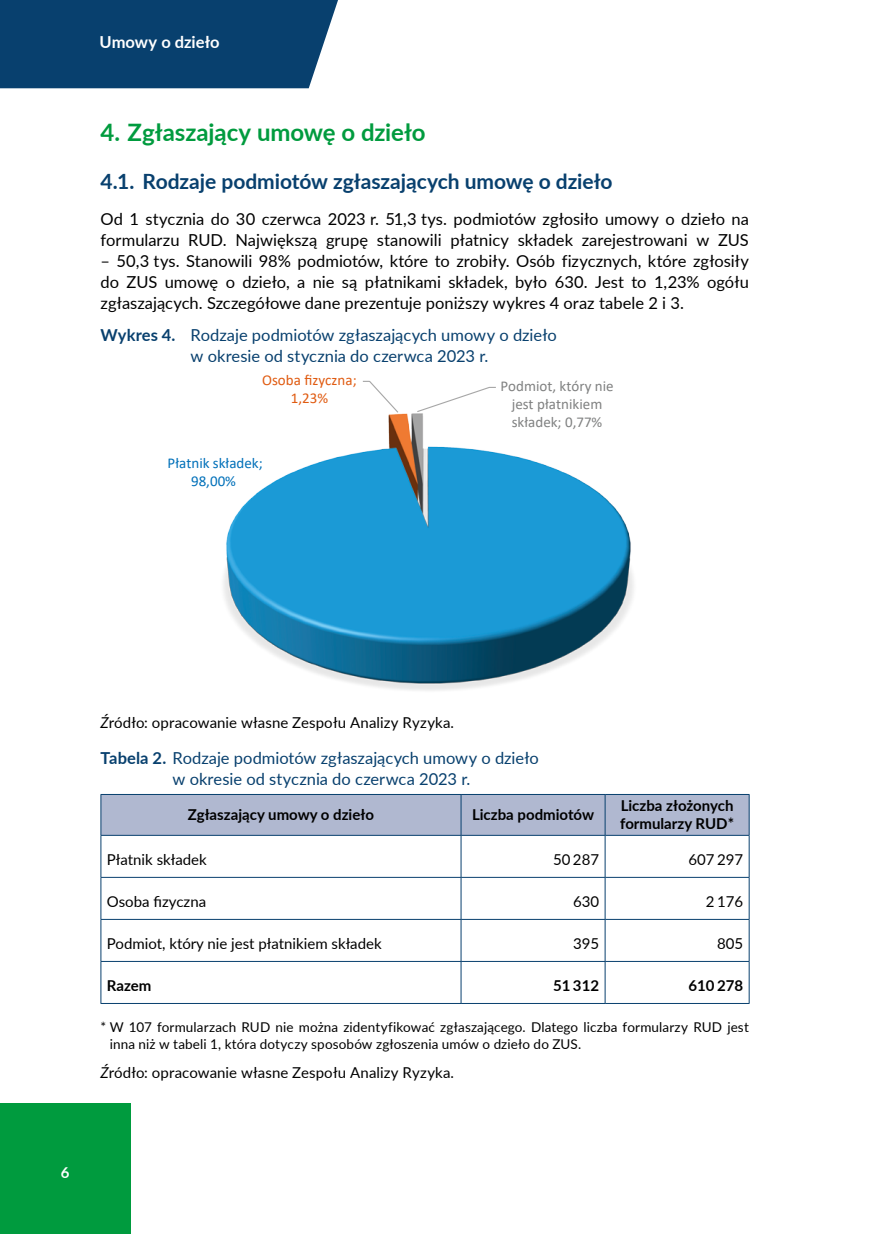
<style>
.page{position:relative;width:872px;height:1234px;background:#fff}
.page>*{position:absolute;margin:0;border:0;box-sizing:border-box;transform-origin:0 0}
.Nagłówek_2{font:700 24px "Lato";color:#009b3e}
.Nagłówek_3{font:700 21px "Lato";letter-spacing:-.005em;color:#08406e}
.tekst_podst__z_ods{font:16.5px/21px "Lato";color:#000}
.Wykres_tytuł{font:16.5px/21px "Lato";color:#08406e}
.Tabela_tytuł{font:16.5px/21px "Lato";color:#08406e;text-align:center}
.t1{font:700 16.5px "Lato";color:#fff}
.Źródło_pod_wykresem{font:15px "Lato";letter-spacing:.005em;color:#000}
.tabela_tekst{font:15px "Lato";color:#000}
.tabela_główka{font:700 15px/18px "Lato";color:#000}
.t2{font:15px/18px "Calibri";color:#808181;text-align:center}
.t3{font:15px/18px "Calibri";color:#0070b9;text-align:center}
.t4{font:15px/18px "Calibri";color:#e05b11;text-align:center}
.tabela_tekst-2{font:700 15px "Lato";color:#000}
.t5{font:700 15px "Lato";color:#fff}
.przypisy{font:13.5px/16.5px "Lato";letter-spacing:.01em;color:#000}
.s1{font-weight:700}
.s2{font-style:italic}
</style>
<div class="page">
<div style="left:0;top:1103px;width:130px;height:130px;background:#009b3e"></div>
<div style="left:0;top:0;width:338px;height:88px;background:#08406e"></div>
<div style="left:101px;top:794px;width:647px;height:40px;background:#b0b8d0"></div>
<hr style="left:460px;top:794px;width:1px;height:40px;background:#08406e">
<hr style="left:604px;top:794px;width:1px;height:40px;background:#08406e">
<hr style="left:460px;top:835px;width:1px;height:41px;background:#08406e">
<hr style="left:604px;top:835px;width:1px;height:41px;background:#08406e">
<hr style="left:100px;top:876px;width:361px;height:1px;background:#08406e">
<hr style="left:461px;top:876px;width:144px;height:1px;background:#08406e">
<hr style="left:460px;top:877px;width:1px;height:41px;background:#08406e">
<hr style="left:605px;top:876px;width:144px;height:1px;background:#08406e">
<hr style="left:604px;top:877px;width:1px;height:41px;background:#08406e">
<hr style="left:100px;top:918px;width:361px;height:1px;background:#08406e">
<hr style="left:461px;top:918px;width:144px;height:1px;background:#08406e">
<hr style="left:460px;top:919px;width:1px;height:41px;background:#08406e">
<hr style="left:605px;top:918px;width:144px;height:1px;background:#08406e">
<hr style="left:604px;top:919px;width:1px;height:41px;background:#08406e">
<hr style="left:100px;top:960px;width:361px;height:1px;background:#08406e">
<hr style="left:461px;top:960px;width:144px;height:1px;background:#08406e">
<hr style="left:460px;top:961px;width:1px;height:41px;background:#08406e">
<hr style="left:605px;top:960px;width:144px;height:1px;background:#08406e">
<hr style="left:604px;top:961px;width:1px;height:41px;background:#08406e">
<hr style="left:100px;top:835px;width:1px;height:41px;background:#08406e">
<hr style="left:748px;top:835px;width:1px;height:41px;background:#08406e">
<hr style="left:100px;top:877px;width:1px;height:41px;background:#08406e">
<hr style="left:748px;top:877px;width:1px;height:41px;background:#08406e">
<hr style="left:100px;top:919px;width:1px;height:41px;background:#08406e">
<hr style="left:748px;top:919px;width:1px;height:41px;background:#08406e">
<hr style="left:100px;top:961px;width:1px;height:41px;background:#08406e">
<hr style="left:748px;top:961px;width:1px;height:41px;background:#08406e">
<hr style="left:100px;top:1002px;width:361px;height:1px;background:#08406e">
<hr style="left:461px;top:1002px;width:144px;height:1px;background:#08406e">
<hr style="left:605px;top:1002px;width:144px;height:1px;background:#08406e">
<hr style="left:100px;top:793px;width:361px;height:1px;background:#08406e">
<hr style="left:100px;top:794px;width:1px;height:40px;background:#08406e">
<hr style="left:461px;top:793px;width:144px;height:1px;background:#08406e">
<hr style="left:605px;top:793px;width:144px;height:1px;background:#08406e">
<hr style="left:748px;top:794px;width:1px;height:40px;background:#08406e">
<hr style="left:100px;top:834px;width:361px;height:1px;background:#08406e">
<hr style="left:461px;top:834px;width:144px;height:1px;background:#08406e">
<hr style="left:605px;top:834px;width:144px;height:1px;background:#08406e">
<img style="left:223px;top:414px;width:411px;height:277px">
<svg style="left:362px;top:380px;width:134px;height:34px"></svg>
<p class="t1" style="left:99px;top:30px;width:122px">Umowy o dzieło</p>
<h2 class="Nagłówek_2" style="left:100px;top:115px;width:326px">4. Zgłaszający umowę o dzieło</h2>
<h3 class="Nagłówek_3" style="left:100px;top:166px;width:513px">4.1. Rodzaje podmiotów zgłaszających umowę o dzieło</h3>
<p class="tekst_podst__z_ods" style="left:100px;top:208px;width:650px">Od 1 stycznia do 30 czerwca 2023 r. 51,3 tys. podmiotów zgłosiło umowy o dzieło na formularzu RUD. Największą grupę stanowili płatnicy składek zarejestrowani w ZUS</p>
<p class="tekst_podst__z_ods" style="left:100px;top:250px;width:650px;text-align:justify">– 50,3 tys. Stanowili 98% podmiotów, które to zrobiły. Osób fizycznych, które zgłosiły do ZUS umowę o dzieło, a nie są płatnikami składek, było 630. Jest to 1,23% ogółu zgłaszających. Szczegółowe dane prezentuje poniższy wykres 4 oraz tabele 2 i 3.</p>
<p class="Wykres_tytuł" style="left:190px;top:323px;width:368px;text-indent:-90px"><span class="s1">Wykres 4.</span> Rodzaje podmiotów zgłaszających umowy o dzieło w okresie od stycznia do czerwca 2023 r.</p>
<p class="t4" style="left:262px;top:371px;width:96px">Osoba fizyczna;<br>1,23%</p>
<p class="t2" style="left:500px;top:377px;width:115px">Podmiot, który nie jest płatnikiem składek; 0,77%</p>
<p class="t3" style="left:168px;top:454px;width:97px">Płatnik składek;<br>98,00%</p>
<p class="Źródło_pod_wykresem" style="left:100px;top:711px;width:355px"><span class="s2">Ź</span>ródło: opracowanie własne Zespołu Analizy Ryzyka.</p>
<p class="Tabela_tytuł" style="left:100px;top:746px;width:440px"><span class="s1">Tabela 2.</span> Rodzaje podmiotów zgłaszających umowy o dzieło w okresie od stycznia do czerwca 2023 r.</p>
<p class="tabela_główka" style="left:188px;top:805px;width:188px">Zgłaszający umowy o dzieło</p>
<p class="tabela_główka" style="left:472px;top:805px;width:124px">Liczba podmiotów</p>
<p class="tabela_główka" style="left:620px;top:796px;width:115px">Liczba złożonych formularzy RUD*</p>
<p class="tabela_tekst" style="left:107px;top:849px;width:101px">Płatnik składek</p>
<p class="tabela_tekst" style="left:553px;top:849px;width:47px">50 287</p>
<p class="tabela_tekst" style="left:688px;top:849px;width:56px">607 297</p>
<p class="tabela_tekst" style="left:107px;top:891px;width:101px">Osoba fizyczna</p>
<p class="tabela_tekst" style="left:573px;top:891px;width:28px">630</p>
<p class="tabela_tekst" style="left:706px;top:891px;width:39px">2 176</p>
<p class="tabela_tekst" style="left:107px;top:933px;width:276px">Podmiot, który nie jest płatnikiem składek</p>
<p class="tabela_tekst" style="left:573px;top:933px;width:28px">395</p>
<p class="tabela_tekst" style="left:717px;top:933px;width:28px">805</p>
<p class="tabela_tekst-2" style="left:107px;top:974px;width:46px">Razem</p>
<p class="tabela_tekst-2" style="left:553px;top:974px;width:47px">51 312</p>
<p class="tabela_tekst-2" style="left:688px;top:974px;width:56px">610 278</p>
<p class="przypisy" style="left:110px;top:1018px;width:640px;text-indent:-9px">* W 107 formularzach RUD nie można zidentyfikować zgłaszającego. Dlatego liczba formularzy RUD jest inna niż w tabeli 1, która dotyczy sposobów zgłoszenia umów o dzieło do ZUS.</p>
<p class="Źródło_pod_wykresem" style="left:100px;top:1061px;width:355px"><span class="s2">Ź</span>ródło: opracowanie własne Zespołu Analizy Ryzyka.</p>
<p class="t5" style="left:61px;top:1160px;width:10px">6</p>
</div>
